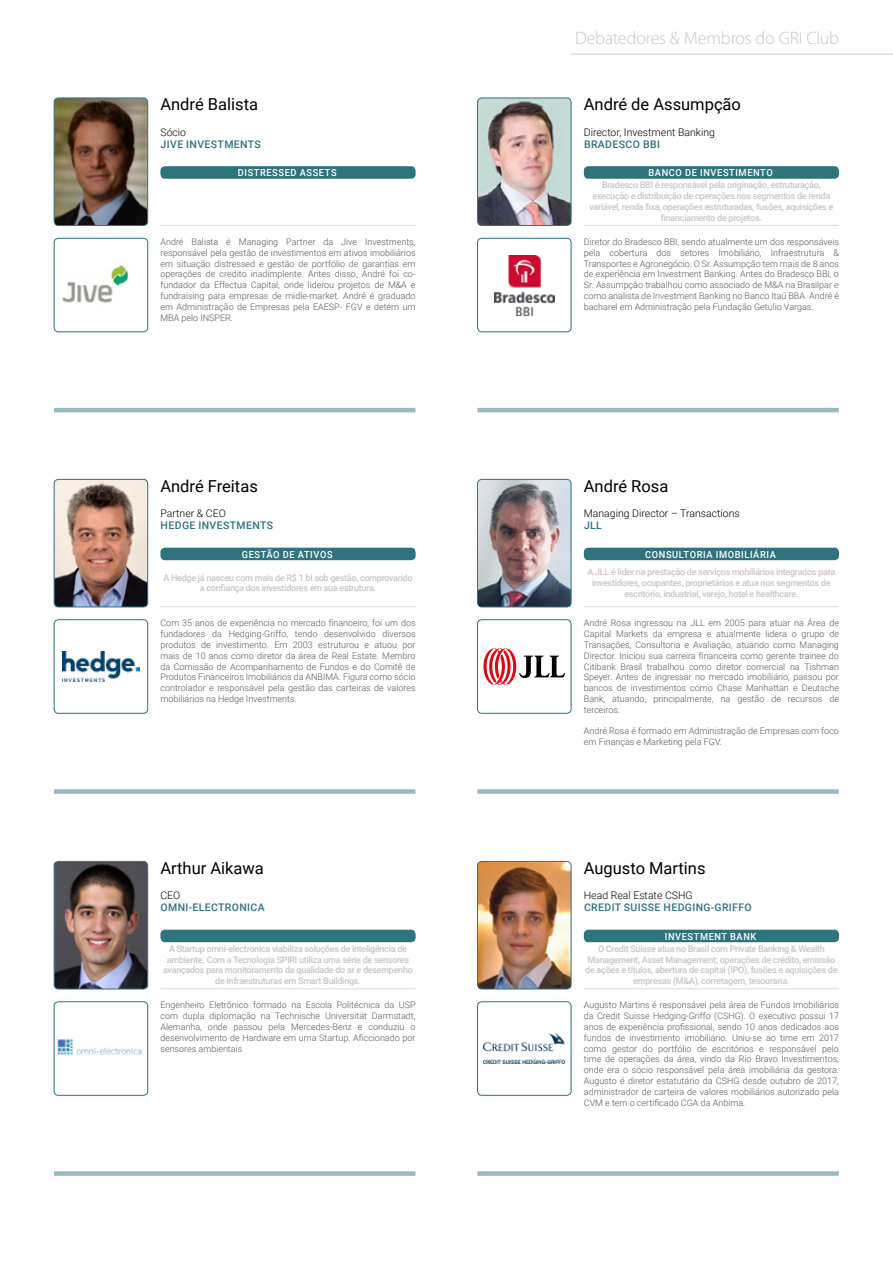
<style>
.page{position:relative;width:893px;height:1263px;background:#fff}
.page>*{position:absolute;margin:0;border:0;box-sizing:border-box;transform-origin:0 0}
.t1{font:300 18px "Myriad Pro";letter-spacing:-.01em;color:#c6c6c6}
.t2{font:16.5px "Roboto";color:#000}
.t3{font:300 10.5px "Roboto";color:#000}
.t4{font:500 10.5px "Roboto";letter-spacing:.035em;color:#2f737f}
.t5{font:500 9.75px "Roboto";letter-spacing:.065em;color:#fff;scale:.95 1}
.t6{font:300 9px/10.8px "Roboto";color:#575756;text-align:justify}
.t7{font:500 9px/10.8px "Roboto";letter-spacing:-.03em;color:#c6c6c6;text-align:center}
</style>
<div class="page">
<hr style="left:571px;top:54px;width:322px;height:1px;background:#d0d0d0">
<div style="left:46px;top:994px;width:109px;height:109px;background:#000;opacity:.05"></div>
<div style="left:54px;top:1002px;width:94px;height:93px;background:#fff;border-radius:4px"></div>
<img style="left:57px;top:1038px;width:85px;height:18px">
<div style="left:54px;top:1002px;width:94px;height:93px;border:1px solid #2f737f;border-radius:4px"></div>
<div style="left:160px;top:930px;width:256px;height:12px;background:#2f737f;border-radius:4px"></div>
<hr style="left:160px;top:988px;width:256px;height:1px;background:#dadada">
<img style="left:54px;top:861px;width:94px;height:128px">
<div style="left:54px;top:861px;width:94px;height:128px;border:1px solid #2f737f;border-radius:4px"></div>
<div style="left:54px;top:1171px;width:361px;height:5px;background:#97b9bf"></div>
<div style="left:46px;top:230px;width:109px;height:110px;background:#000;opacity:.05"></div>
<div style="left:54px;top:238px;width:94px;height:94px;background:#fff;border-radius:4px"></div>
<img style="left:62px;top:265px;width:67px;height:38px">
<div style="left:54px;top:238px;width:94px;height:94px;border:1px solid #2f737f;border-radius:4px"></div>
<div style="left:160px;top:166px;width:256px;height:13px;background:#2f737f;border-radius:4px"></div>
<hr style="left:160px;top:225px;width:256px;height:1px;background:#dadada">
<img style="left:54px;top:98px;width:94px;height:128px">
<div style="left:54px;top:98px;width:94px;height:128px;border:1px solid #2f737f;border-radius:4px"></div>
<hr style="left:54px;top:408px;width:361px;height:4px;background:#97b9bf">
<div style="left:470px;top:230px;width:109px;height:110px;background:#000;opacity:.05"></div>
<div style="left:477px;top:238px;width:94px;height:94px;background:#fff;border-radius:4px"></div>
<img style="left:494px;top:255px;width:60px;height:60px">
<div style="left:477px;top:238px;width:94px;height:94px;border:1px solid #2f737f;border-radius:4px"></div>
<div style="left:584px;top:166px;width:255px;height:13px;background:#2f737f;border-radius:4px"></div>
<hr style="left:584px;top:225px;width:255px;height:1px;background:#dadada">
<img style="left:477px;top:98px;width:94px;height:128px">
<div style="left:477px;top:98px;width:94px;height:128px;border:1px solid #2f737f;border-radius:4px"></div>
<hr style="left:477px;top:408px;width:362px;height:4px;background:#97b9bf">
<div style="left:46px;top:612px;width:109px;height:109px;background:#000;opacity:.05"></div>
<div style="left:54px;top:620px;width:94px;height:93px;background:#fff;border-radius:4px"></div>
<img style="left:63px;top:651px;width:76px;height:31px">
<div style="left:54px;top:620px;width:94px;height:93px;border:1px solid #2f737f;border-radius:4px"></div>
<div style="left:160px;top:548px;width:256px;height:12px;background:#2f737f;border-radius:4px"></div>
<hr style="left:160px;top:606px;width:256px;height:1px;background:#dadada">
<img style="left:54px;top:479px;width:94px;height:128px">
<div style="left:54px;top:479px;width:94px;height:128px;border:1px solid #2f737f;border-radius:4px"></div>
<div style="left:54px;top:789px;width:361px;height:5px;background:#97b9bf"></div>
<div style="left:470px;top:612px;width:109px;height:109px;background:#000;opacity:.05"></div>
<div style="left:477px;top:620px;width:94px;height:93px;background:#fff;border-radius:4px"></div>
<svg style="left:483px;top:648px;width:82px;height:37px"></svg>
<div style="left:477px;top:620px;width:94px;height:93px;border:1px solid #2f737f;border-radius:4px"></div>
<div style="left:584px;top:548px;width:255px;height:12px;background:#2f737f;border-radius:4px"></div>
<hr style="left:584px;top:606px;width:255px;height:1px;background:#dadada">
<img style="left:477px;top:479px;width:94px;height:128px">
<div style="left:477px;top:479px;width:94px;height:128px;border:1px solid #2f737f;border-radius:4px"></div>
<div style="left:477px;top:789px;width:362px;height:5px;background:#97b9bf"></div>
<div style="left:470px;top:994px;width:109px;height:109px;background:#000;opacity:.05"></div>
<div style="left:477px;top:1002px;width:94px;height:93px;background:#fff;border-radius:4px"></div>
<img style="left:484px;top:1033px;width:81px;height:31px">
<div style="left:477px;top:1002px;width:94px;height:93px;border:1px solid #2f737f;border-radius:4px"></div>
<div style="left:584px;top:930px;width:255px;height:12px;background:#2f737f;border-radius:4px"></div>
<hr style="left:584px;top:988px;width:255px;height:1px;background:#dadada">
<img style="left:477px;top:861px;width:94px;height:128px">
<div style="left:477px;top:861px;width:94px;height:128px;border:1px solid #2f737f;border-radius:4px"></div>
<div style="left:477px;top:1171px;width:362px;height:5px;background:#97b9bf"></div>
<h2 class="t2" style="left:160px;top:93px;width:99px">André Balista</h2>
<p class="t3" style="left:160px;top:124px;width:27px">Sócio</p>
<p class="t4" style="left:161px;top:136px;width:102px">JIVE INVESTMENTS</p>
<p class="t5" style="left:238px;top:166px;width:106px">DISTRESSED ASSETS</p>
<p class="t6" style="left:160px;top:236px;width:257px">André Balista é Managing Partner da Jive Investments, responsável pela gestão de investimentos em ativos imobiliários em situação distressed e gestão de portfólio de garantias em operações de credito inadimplente. Antes disso, André foi co&shy;fundador da Effectua Capital, onde liderou projetos de M&amp;A e fundraising para empresas de midle-market. André é graduado em Administração de Empresas pela EAESP- FGV e detém um MBA pelo INSPER.</p>
<h2 class="t2" style="left:160px;top:474px;width:99px">André Freitas</h2>
<p class="t3" style="left:160px;top:506px;width:67px">Partner &amp; CEO</p>
<p class="t4" style="left:161px;top:518px;width:114px">HEDGE INVESTMENTS</p>
<p class="t5" style="left:242px;top:547px;width:97px">GESTÃO DE ATIVOS</p>
<p class="t7" style="left:163px;top:572px;width:251px">A Hedge já nasceu com mais de R$ 1 bi sob gestão, comprovando a confiança dos investidores em sua estrutura.</p>
<p class="t6" style="left:160px;top:617px;width:257px">Com 35 anos de experiência no mercado financeiro, foi um dos fundadores da Hedging-Griffo, tendo desenvolvido diversos produtos de investimento. Em 2003 estruturou e atuou por mais de 10 anos como diretor da área de Real Estate. Membro da Comissão de Acompanhamento de Fundos e do Comitê de Produtos Financeiros Imobiliários da ANBIMA. Figura como sócio controlador e responsável pela gestão das carteiras de valores mobiliários na Hedge Investments.</p>
<h2 class="t2" style="left:160px;top:856px;width:105px">Arthur Aikawa</h2>
<p class="t3" style="left:160px;top:888px;width:21px">CEO</p>
<p class="t4" style="left:161px;top:900px;width:106px">OMNI-ELECTRONICA</p>
<p class="t7" style="left:163px;top:943px;width:251px">A Startup omni-electronica viabiliza soluções de inteligência de ambiente. Com a Tecnologia SPIRI utiliza uma série de sensores avançados para monitoramento da qualidade do ar e desempenho de infraestruturas em Smart Buildings.</p>
<p class="t6" style="left:160px;top:999px;width:257px">Engenheiro Eletrônico formado na Escola Politécnica da USP com dupla diplomação na Technische Universität Darmstadt, Alemanha, onde passou pela Mercedes-Benz e conduziu o desenvolvimento de Hardware em uma Startup. Aficcionado por sensores ambientais</p>
<h1 class="t1" style="left:575px;top:27px;width:266px">Debatedores &amp; Membros do GRI Club</h1>
<h2 class="t2" style="left:584px;top:93px;width:159px">André de Assumpção</h2>
<p class="t3" style="left:584px;top:124px;width:133px">Director, Investment Banking</p>
<p class="t4" style="left:584px;top:136px;width:77px">BRADESCO BBI</p>
<p class="t5" style="left:648px;top:166px;width:132px">BANCO DE INVESTIMENTO</p>
<p class="t7" style="left:589px;top:179px;width:246px">Bradesco BBI é responsável pela originação, estruturação, execução e distribuição de operações nos segmentos de renda variável, renda fixa, operações estruturadas, fusões, aquisições e financiamento de projetos.</p>
<p class="t6" style="left:584px;top:236px;width:257px">Diretor do Bradesco BBI, sendo atualmente um dos responsáveis pela cobertura dos setores Imobiliário, Infraestrutura &amp; Transportes e Agronegócio. O Sr. Assumpção tem mais de 8 anos de experiência em Investment Banking. Antes do Bradesco BBI, o Sr. Assumpção trabalhou como associado de M&amp;A na Brasilpar e como analista de Investment Banking no Banco Itaú BBA. André é bacharel em Administração pela Fundação Getulio Vargas.</p>
<h2 class="t2" style="left:584px;top:474px;width:86px">André Rosa</h2>
<p class="t3" style="left:584px;top:506px;width:157px">Managing Director – Transactions</p>
<p class="t4" style="left:584px;top:518px;width:19px">JLL</p>
<p class="t5" style="left:645px;top:547px;width:139px">CONSULTORIA IMOBILIÁRIA</p>
<p class="t7" style="left:587px;top:566px;width:249px">A JLL é líder na prestação de serviços mobiliários integrados para investidores, ocupantes, proprietários e atua nos segmentos de escritório, industrial, varejo, hotel e healthcare.</p>
<p class="t6" style="left:584px;top:617px;width:257px">André Rosa ingressou na JLL em 2005 para atuar na Área de Capital Markets da empresa e atualmente lidera o grupo de Transações, Consultoria e Avaliação, atuando como Managing Director. Iniciou sua carreira financeira como gerente trainee do Citibank Brasil trabalhou como diretor comercial na Tishman Speyer. Antes de ingressar no mercado imobiliário, passou por bancos de investimentos como Chase Manhattan e Deutsche Bank, atuando, principalmente, na gestão de recursos de terceiros.</p>
<p class="t6" style="left:584px;top:725px;width:257px">André Rosa é formado em Administração de Empresas com foco em Finanças e Marketing pela FGV.</p>
<h2 class="t2" style="left:584px;top:856px;width:123px">Augusto Martins</h2>
<p class="t3" style="left:584px;top:888px;width:110px">Head Real Estate CSHG</p>
<p class="t4" style="left:584px;top:900px;width:169px">CREDIT SUISSE HEDGING-GRIFFO</p>
<p class="t5" style="left:665px;top:929px;width:98px">INVESTMENT BANK</p>
<p class="t7" style="left:585px;top:943px;width:254px">O Credit Suisse atua no Brasil com Private Banking &amp; Wealth Management, Asset Management; operações de crédito, emissão de ações e títulos, abertura de capital (IPO), fusões e aquisições de empresas (M&amp;A), corretagem, tesouraria.</p>
<p class="t6" style="left:584px;top:999px;width:257px">Augusto Martins é responsável pela área de Fundos Imobiliários da Credit Suisse Hedging-Griffo (CSHG). O executivo possui 17 anos de experiência profissional, sendo 10 anos dedicados aos fundos de investimento imobiliário. Uniu-se ao time em 2017 como gestor do portfólio de escritórios e responsável pelo time de operações da área, vindo da Rio Bravo Investimentos, onde era o sócio responsável pela área imobiliária da gestora.<br>Augusto é diretor estatutário da CSHG desde outubro de 2017, administrador de carteira de valores mobiliários autorizado pela CVM e tem o certificado CGA da Anbima.</p>
</div>
